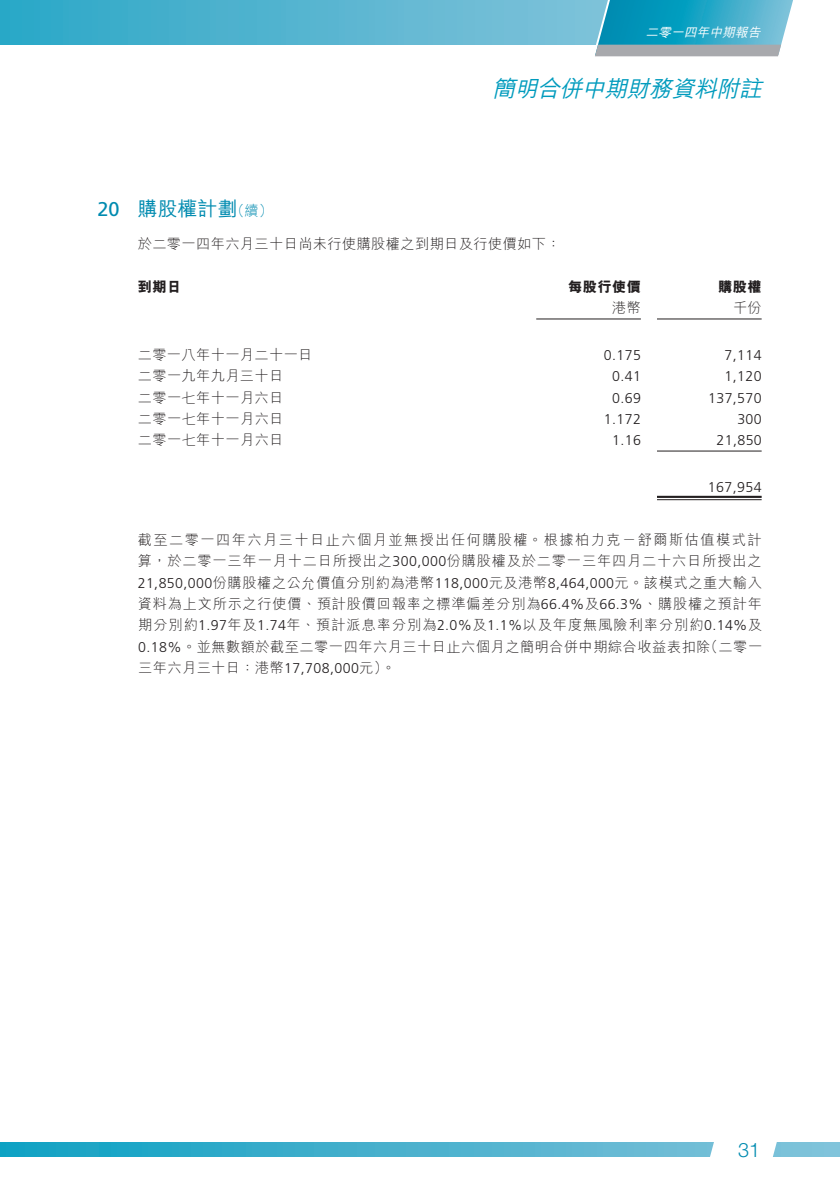
<style>
.page{position:relative;width:840px;height:1190px;background:#fff}
.page>*{position:absolute;margin:0;border:0;box-sizing:border-box;transform-origin:0 0}
.t1{font:italic 22.8px "M Hei HK Medium E Ten B5 H";color:#009bbd}
.t2{font:19.8px "M Hei HK Medium E Ten B5 H";letter-spacing:.005em;color:#008bb0}
.t3{font:300 19.8px "Helvetica Neue LT Std";color:#008bb0}
.t4{font:14.2px/21.2px "M Hei HK Light E Ten B5 H";letter-spacing:.03em;color:#231f20;text-align:justify}
.t5{font:300 14.2px "Frutiger LT Std";letter-spacing:.03em;color:#231f20}
.t6{font:14.2px "M Hei HK Xbold E Ten B5 H";letter-spacing:.03em;color:#231f20}
.t7{font:italic 12.8px "M Hei HK Medium E Ten B5 H";color:#fff}
.s1{font-family:"Frutiger LT Std"}
.s2{font-family:"M Hei HK Light E Ten B5 H";font-size:14.2px}
.s3{font-family:"Frutiger LT Std";font-weight:300}
</style>
<div class="page">
<svg style="left:0;top:1143px;width:840px;height:14px"></svg>
<svg style="left:0;top:0;width:591px;height:45px"></svg>
<svg style="left:706px;top:1142px;width:72px;height:15px"></svg>
<svg style="left:591px;top:0;width:202px;height:57px"></svg>
<hr style="left:536px;top:319px;width:105px;height:1px;background:#231f20">
<hr style="left:657px;top:319px;width:105px;height:1px;background:#231f20">
<hr style="left:657px;top:451px;width:105px;height:1px;background:#231f20">
<hr style="left:657px;top:496px;width:105px;height:2px;background:#231f20">
<hr style="left:657px;top:499px;width:105px;height:1px;background:#231f20">
<p class="t7" style="left:646px;top:27px;width:119px">二零一四年中期報告</p>
<h1 class="t1" style="left:492px;top:80px;width:276px">簡明合併中期財務資料附註</h1>
<h2 class="t2" style="left:98px;top:201px;width:177px"><span class="s1">20</span> 購股權計劃<span class="s2">（續）</span></h2>
<p class="t4" style="left:138px;top:235px;width:424px">於二零一四年六月三十日尚未行使購股權之到期日及行使價如下：</p>
<p class="t6" style="left:138px;top:281px;width:45px">到期日</p>
<p class="t6" style="left:568px;top:281px;width:74px">每股行使價</p>
<p class="t6" style="left:718px;top:281px;width:45px">購股權</p>
<p class="t4" style="left:612px;top:299px;width:30px">港幣</p>
<p class="t4" style="left:733px;top:299px;width:30px">千份</p>
<p class="t4" style="left:138px;top:346px;width:176px">二零一八年十一月二十一日</p>
<p class="t5" style="left:604px;top:349px;width:39px">0.175</p>
<p class="t5" style="left:725px;top:349px;width:39px">7,114</p>
<p class="t4" style="left:138px;top:367px;width:147px">二零一九年九月三十日</p>
<p class="t5" style="left:612px;top:370px;width:30px">0.41</p>
<p class="t5" style="left:725px;top:370px;width:39px">1,120</p>
<p class="t4" style="left:138px;top:389px;width:147px">二零一七年十一月六日</p>
<p class="t5" style="left:612px;top:392px;width:30px">0.69</p>
<p class="t5" style="left:708px;top:392px;width:55px">137,570</p>
<p class="t4" style="left:138px;top:410px;width:147px">二零一七年十一月六日</p>
<p class="t5" style="left:604px;top:413px;width:39px">1.172</p>
<p class="t5" style="left:737px;top:413px;width:26px">300</p>
<p class="t4" style="left:138px;top:431px;width:147px">二零一七年十一月六日</p>
<p class="t5" style="left:612px;top:434px;width:30px">1.16</p>
<p class="t5" style="left:716px;top:434px;width:47px">21,850</p>
<p class="t5" style="left:708px;top:481px;width:55px">167,954</p>
<p class="t4" style="left:138px;top:531px;width:626px">截至二零一四年六月三十日止六個月並無授出任何購股權。根據柏力克－舒爾斯估值模式計算，於二零一三年一月十二日所授出之<span class="s3">300,000</span>份購股權及於二零一三年四月二十六日所授出之<span class="s3">21,850,000</span>份購股權之公允價值分別約為港幣<span class="s3">118,000</span>元及港幣<span class="s3">8,464,000</span>元。該模式之重大輸入資料為上文所示之行使價、預計股價回報率之標準偏差分別為<span class="s3">66.4%</span>及<span class="s3">66.3%</span>、購股權之預計年期分別約<span class="s3">1.97</span>年及<span class="s3">1.74</span>年、預計派息率分別為<span class="s3">2.0%</span>及<span class="s3">1.1%</span>以及年度無風險利率分別約<span class="s3">0.14%</span>及<span class="s3">0.18%</span>。並無數額於截至二零一四年六月三十日止六個月之簡明合併中期綜合收益表扣除（二零一三年六月三十日：港幣<span class="s3">17,708,000</span>元）。</p>
<h2 class="t3" style="left:738px;top:1138px;width:24px">31</h2>
</div>
